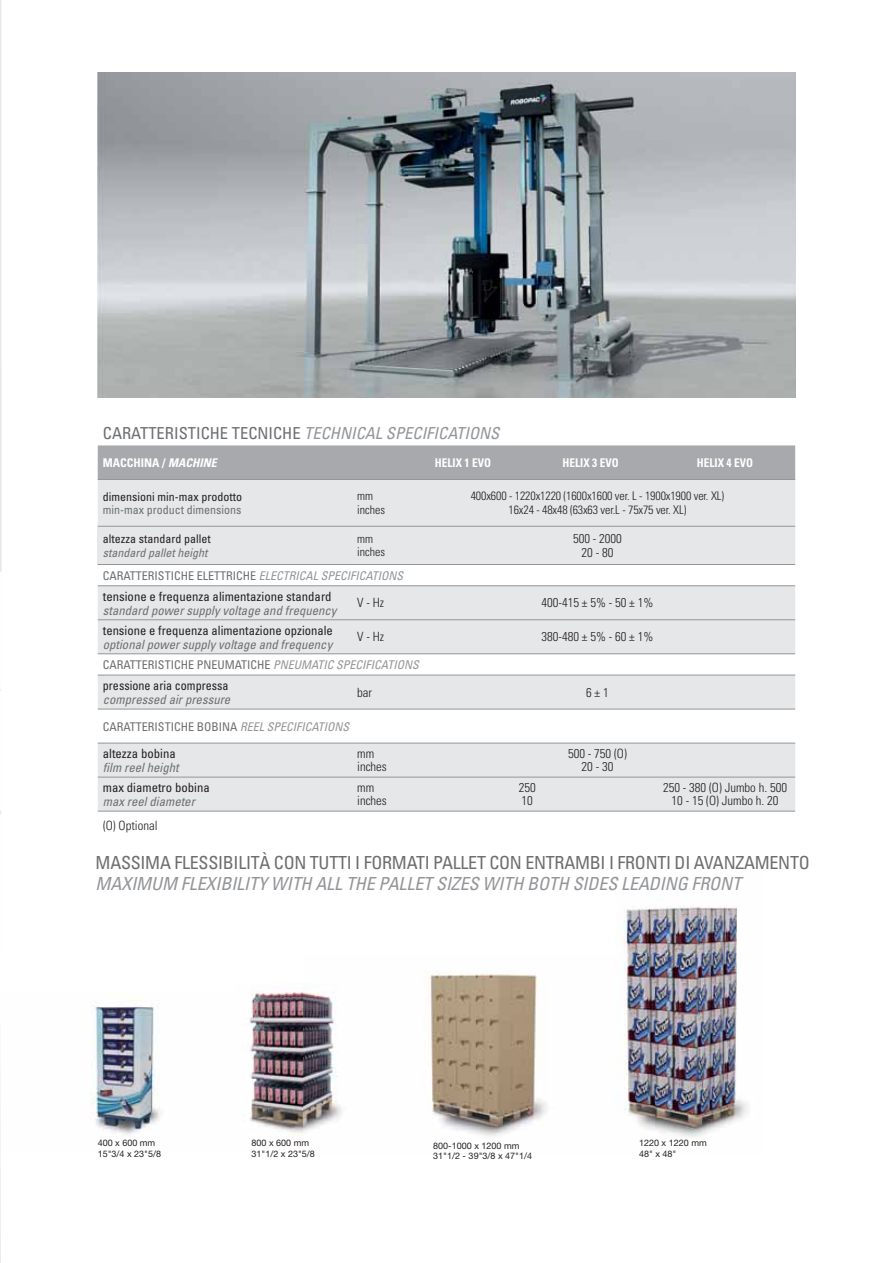
<style>
.page{position:relative;width:893px;height:1263px;background:#fff}
.page>*{position:absolute;margin:0;border:0;box-sizing:border-box;transform-origin:0 0}
.t1{font:condensed 18px "Univers";letter-spacing:-.015em;color:#6d6e70}
.t2{font:italic condensed 18px "Univers";letter-spacing:-.005em;color:#939598}
.t3{font:condensed 16.5px "Univers";color:#6d6e70}
.t4{font:300 condensed 12.75px/13.5px "Univers LT Std";color:#231f20;text-align:center}
.t5{font:italic condensed 12.75px "Univers";color:#6d6e70}
.t6{font:condensed 12.75px "Univers";color:#231f20}
.t7{font:condensed 12.75px "Univers";color:#231f20;scale:.95 1}
.t8{font:condensed 12px "Univers";color:#6d6e70}
.t9{font:300 condensed 12px/13.5px "Univers LT Std";letter-spacing:-.01em;color:#231f20}
.t10{font:condensed 12px "Univers";color:#231f20}
.t11{font:700 condensed 12px "Univers";color:#fff;scale:.95 1}
.t12{font:italic condensed 12px "Univers";color:#6d6e70}
.t13{font:700 condensed 12px "Univers";color:#fff}
.t14{font:9px/10.8px "Helvetica Neue LT Std";color:#231f20}
.s1{font-style:italic;color:#939598}
.s2{font-style:italic}
</style>
<div class="page">
<img style="left:90px;top:1006px;width:71px;height:129px">
<img style="left:98px;top:72px;width:697px;height:326px">
<img style="left:428px;top:972px;width:188px;height:164px">
<img style="left:616px;top:905px;width:132px;height:233px">
<img style="left:252px;top:983px;width:90px;height:151px">
<img style="left:249px;top:992px;width:15px;height:142px">
<svg style="left:0;top:0;width:1px;height:1263px"></svg>
<div style="left:98px;top:445px;width:697px;height:34px;background:#a7a9ac"></div>
<svg style="left:98px;top:480px;width:697px;height:331px;fill:#e6e7e8"></svg>
<div style="left:98px;top:526px;width:254px;height:39px;background:#e6e7e8"></div>
<hr style="left:98px;top:479px;width:697px;height:1px;background:#939598">
<hr style="left:98px;top:526px;width:697px;height:1px;background:#939598">
<hr style="left:98px;top:619px;width:697px;height:1px;background:#939598">
<hr style="left:98px;top:777px;width:254px;height:1px;background:#939598">
<hr style="left:98px;top:811px;width:254px;height:1px;background:#939598">
<hr style="left:352px;top:777px;width:48px;height:1px;background:#939598">
<hr style="left:352px;top:811px;width:48px;height:1px;background:#939598">
<hr style="left:400px;top:777px;width:395px;height:1px;background:#939598">
<hr style="left:400px;top:811px;width:395px;height:1px;background:#939598">
<hr style="left:98px;top:564px;width:697px;height:1px;background:#939598">
<hr style="left:98px;top:585px;width:697px;height:1px;background:#939598">
<hr style="left:98px;top:709px;width:697px;height:1px;background:#939598">
<hr style="left:98px;top:743px;width:697px;height:1px;background:#939598">
<hr style="left:98px;top:653px;width:697px;height:1px;background:#939598">
<hr style="left:98px;top:675px;width:697px;height:1px;background:#939598">
<h2 class="t3" style="left:103px;top:428px;width:398px">CARATTERISTICHE TECNICHE <span class="s1">TECHNICAL SPECIFICATIONS</span></h2>
<p class="t13" style="left:103px;top:458px;width:116px">MACCHINA / <span class="s2">MACHINE</span></p>
<p class="t11" style="left:435px;top:458px;width:61px">HELIX 1 EVO</p>
<p class="t11" style="left:562px;top:458px;width:61px">HELIX 3 EVO</p>
<p class="t11" style="left:697px;top:458px;width:61px">HELIX 4 EVO</p>
<p class="t10" style="left:103px;top:492px;width:141px">dimensioni min-max prodotto</p>
<p class="t8" style="left:103px;top:506px;width:140px">min-max product dimensions</p>
<p class="t9" style="left:357px;top:490px;width:29px">mm inches</p>
<p class="t9" style="left:471px;top:490px;width:255px;text-align:center">400x600 - 1220x1220 (1600x1600 ver. L - 1900x1900 ver. XL)<br>16x24 - 48x48 (63x63 ver.L - 75x75 ver. XL)</p>
<p class="t10" style="left:103px;top:535px;width:109px">altezza standard pallet</p>
<p class="t12" style="left:103px;top:548px;width:106px">standard pallet height</p>
<p class="t9" style="left:357px;top:532px;width:29px">mm inches</p>
<p class="t4" style="left:573px;top:532px;width:50px">500 - 2000<br>20 - 80</p>
<p class="t8" style="left:103px;top:571px;width:302px">CARATTERISTICHE ELETTRICHE <span class="s1">ELECTRICAL SPECIFICATIONS</span></p>
<p class="t6" style="left:103px;top:592px;width:230px">tensione e frequenza alimentazione standard</p>
<p class="t5" style="left:103px;top:605px;width:235px">standard power supply voltage and frequency</p>
<p class="t4" style="left:357px;top:596px;width:28px">V - Hz</p>
<p class="t4" style="left:541px;top:596px;width:113px">400-415 ± 5% - 50 ± 1%</p>
<p class="t6" style="left:103px;top:626px;width:231px">tensione e frequenza alimentazione opzionale</p>
<p class="t5" style="left:103px;top:639px;width:231px">optional power supply voltage and frequency</p>
<p class="t4" style="left:357px;top:630px;width:28px">V - Hz</p>
<p class="t4" style="left:541px;top:630px;width:113px">380-480 ± 5% - 60 ± 1%</p>
<p class="t8" style="left:103px;top:661px;width:317px">CARATTERISTICHE PNEUMATICHE <span class="s1">PNEUMATIC SPECIFICATIONS</span></p>
<p class="t7" style="left:103px;top:681px;width:134px">pressione aria compressa</p>
<p class="t5" style="left:103px;top:695px;width:129px">compressed air pressure</p>
<p class="t4" style="left:357px;top:686px;width:16px">bar</p>
<p class="t4" style="left:586px;top:686px;width:24px">6 ± 1</p>
<p class="t8" style="left:103px;top:722px;width:248px">CARATTERISTICHE BOBINA <span class="s1">REEL SPECIFICATIONS</span></p>
<p class="t6" style="left:103px;top:749px;width:74px">altezza bobina</p>
<p class="t5" style="left:103px;top:763px;width:77px">film reel height</p>
<p class="t4" style="left:357px;top:747px;width:31px;text-align:left">mm inches</p>
<p class="t4" style="left:568px;top:747px;width:60px">500 - 750 (O)<br>20 - 30</p>
<p class="t6" style="left:103px;top:783px;width:108px">max diametro bobina</p>
<p class="t5" style="left:103px;top:797px;width:94px">max reel diameter</p>
<p class="t4" style="left:357px;top:781px;width:31px;text-align:left">mm inches</p>
<p class="t4" style="left:519px;top:781px;width:18px;text-align:left">250<br>10</p>
<p class="t4" style="left:663px;top:781px;width:125px">250 - 380 (O) Jumbo h. 500<br>10 - 15 (O) Jumbo h. 20</p>
<p class="t4" style="left:103px;top:819px;width:56px">(O) Optional</p>
<h1 class="t1" style="left:96px;top:856px;width:716px">MASSIMA FLESSIBILITÀ CON TUTTI I FORMATI PALLET CON ENTRAMBI I FRONTI DI AVANZAMENTO</h1>
<h1 class="t2" style="left:96px;top:877px;width:647px">MAXIMUM FLEXIBILITY WITH ALL THE PALLET SIZES WITH BOTH SIDES LEADING FRONT</h1>
<p class="t14" style="left:98px;top:1138px;width:65px">400 x 600 mm<br>15"3/4 x 23"5/8</p>
<p class="t14" style="left:251px;top:1138px;width:65px">800 x 600 mm<br>31"1/2 x 23"5/8</p>
<p class="t14" style="left:433px;top:1140px;width:100px">800-1000 x 1200 mm<br>31"1/2 - 39"3/8 x 47"1/4</p>
<p class="t14" style="left:639px;top:1138px;width:69px">1220 x 1220 mm<br>48" x 48"</p>
</div>
